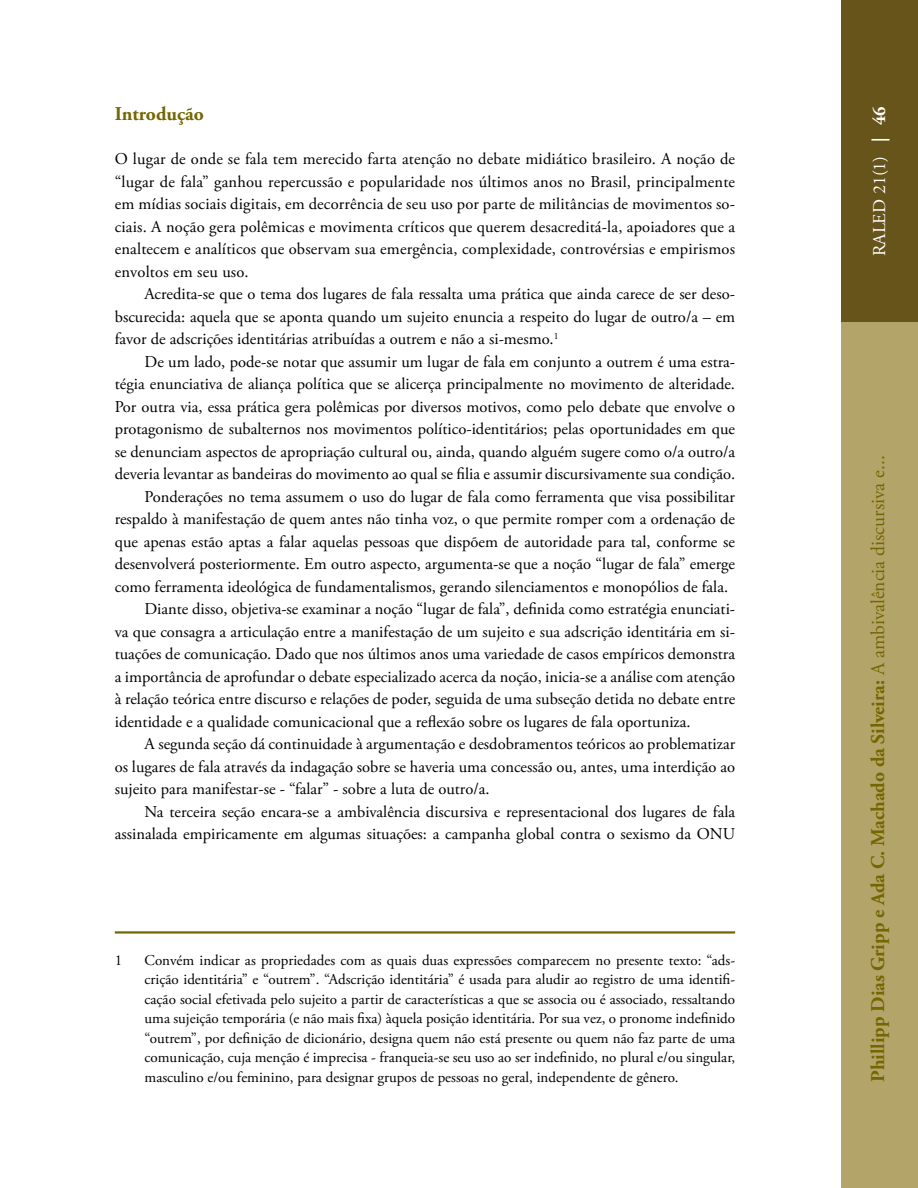
<style>
.page{position:relative;width:918px;height:1188px;background:#fff}
.page>*{position:absolute;margin:0;border:0;box-sizing:border-box;transform-origin:0 0}
.t1{font:700 19.5px "Adobe Garamond Pro";color:#746600}
.t2{font:18px "Adobe Garamond Pro";color:#fff}
.t3{font:16.5px/22.5px "Adobe Garamond Pro";color:#000;text-align:justify}
.t4{font:16.5px "Adobe Garamond Pro";letter-spacing:-.025em;color:#000}
.t5{font:15px/19.5px "Adobe Garamond Pro";color:#000;text-align:justify}
.s1{font-weight:700}
.s2{font-weight:400}
</style>
<div class="page">
<div style="left:841px;top:0;width:77px;height:1188px;background:#b3a46a"></div>
<div style="left:841px;top:0;width:77px;height:322px;background:#67541a"></div>
<hr style="left:115px;top:931px;width:620px;height:3px;background:#746600">
<p class="t1" style="left:115px;top:103px;width:91px">Introdução</p>
<p class="t3" style="left:115px;top:148px;width:622px">O lugar de onde se fala tem merecido farta atenção no debate midiático brasileiro. A noção de “lugar de fala” ganhou repercussão e popularidade nos últimos anos no Brasil, principalmente em mídias sociais digitais, em decorrência de seu uso por parte de militâncias de movimentos so&shy;ciais. A noção gera polêmicas e movimenta críticos que querem desacreditá-la, apoiadores que a enaltecem e analíticos que observam sua emergência, complexidade, controvérsias e empirismos envoltos em seu uso.</p>
<p class="t3" style="left:115px;top:283px;width:622px;text-indent:30px">Acredita-se que o tema dos lugares de fala ressalta uma prática que ainda carece de ser deso&shy;bscurecida: aquela que se aponta quando um sujeito enuncia a respeito do lugar de outro/a – em favor de adscrições identitárias atribuídas a outrem e não a si-mesmo.<sup>1</sup></p>
<p class="t3" style="left:145px;top:351px;width:592px">De um lado, pode-se notar que assumir um lugar de fala em conjunto a outrem é uma estra-</p>
<p class="t3" style="left:115px;top:373px;width:622px">tégia enunciativa de aliança política que se alicerça principalmente no movimento de alteridade.</p>
<p class="t3" style="left:115px;top:396px;width:622px">Por outra via, essa prática gera polêmicas por diversos motivos, como pelo debate que envolve o</p>
<p class="t3" style="left:115px;top:418px;width:622px">protagonismo de subalternos nos movimentos político-identitários; pelas oportunidades em que</p>
<p class="t3" style="left:115px;top:441px;width:622px">se denunciam aspectos de apropriação cultural ou, ainda, quando alguém sugere como o/a outro/a</p>
<p class="t3" style="left:115px;top:463px;width:622px">deveria levantar as bandeiras do movimento ao qual se filia e assumir discursivamente sua condição.</p>
<p class="t4" style="left:145px;top:487px;width:592px">Ponderações no tema assumem o uso do lugar de fala como ferramenta que visa possibilitar</p>
<p class="t3" style="left:115px;top:508px;width:622px">respaldo à manifestação de quem antes não tinha voz, o que permite romper com a ordenação de</p>
<p class="t3" style="left:115px;top:531px;width:622px">que apenas estão aptas a falar aquelas pessoas que dispõem de autoridade para tal, conforme se</p>
<p class="t3" style="left:115px;top:553px;width:622px">desenvolverá posteriormente. Em outro aspecto, argumenta-se que a noção “lugar de fala” emerge</p>
<p class="t3" style="left:115px;top:576px;width:615px">como ferramenta ideológica de fundamentalismos, gerando silenciamentos e monopólios de fala.</p>
<p class="t3" style="left:145px;top:598px;width:592px">Diante disso, objetiva-se examinar a noção “lugar de fala”, definida como estratégia enunciati-</p>
<p class="t3" style="left:115px;top:621px;width:622px">va que consagra a articulação entre a manifestação de um sujeito e sua adscrição identitária em si-</p>
<p class="t3" style="left:115px;top:643px;width:622px">tuações de comunicação. Dado que nos últimos anos uma variedade de casos empíricos demonstra</p>
<p class="t3" style="left:115px;top:666px;width:622px">a importância de aprofundar o debate especializado acerca da noção, inicia-se a análise com atenção</p>
<p class="t3" style="left:115px;top:688px;width:622px">à relação teórica entre discurso e relações de poder, seguida de uma subseção detida no debate entre</p>
<p class="t3" style="left:115px;top:711px;width:577px">identidade e a qualidade comunicacional que a reflexão sobre os lugares de fala oportuniza.</p>
<p class="t3" style="left:145px;top:733px;width:592px">A segunda seção dá continuidade à argumentação e desdobramentos teóricos ao problematizar</p>
<p class="t3" style="left:115px;top:756px;width:622px">os lugares de fala através da indagação sobre se haveria uma concessão ou, antes, uma interdição ao</p>
<p class="t3" style="left:115px;top:778px;width:376px">sujeito para manifestar-se - “falar” - sobre a luta de outro/a.</p>
<p class="t3" style="left:145px;top:801px;width:592px">Na terceira seção encara-se a ambivalência discursiva e representacional dos lugares de fala</p>
<p class="t3" style="left:115px;top:823px;width:622px">assinalada empiricamente em algumas situações: a campanha global contra o sexismo da ONU</p>
<p class="t5" style="left:115px;top:951px;width:9px">1</p>
<p class="t5" style="left:145px;top:951px;width:592px">Convém indicar as propriedades com as quais duas expressões comparecem no presente texto: “ads&shy;crição identitária” e “outrem”. “Adscrição identitária” é usada para aludir ao registro de uma identifi&shy;cação social efetivada pelo sujeito a partir de características a que se associa ou é associado, ressaltando uma sujeição temporária (e não mais fixa) àquela posição identitária. Por sua vez, o pronome indefinido “outrem”, por definição de dicionário, designa quem não está presente ou quem não faz parte de uma comunicação, cuja menção é imprecisa - franqueia-se seu uso ao ser indefinido, no plural e/ou singular, masculino e/ou feminino, para designar grupos de pessoas no geral, independente de gênero.</p>
<p class="t2" style="left:869px;top:256px;width:151px;rotate:-90deg">RALED 21(1) <span class="s1">| 46</span></p>
<p class="t1" style="left:867px;top:1082px;width:628px;rotate:-90deg">Phillipp Dias Gripp e Ada C. Machado da Silveira: <span class="s2">A ambivalência discursiva e...</span></p>
</div>
